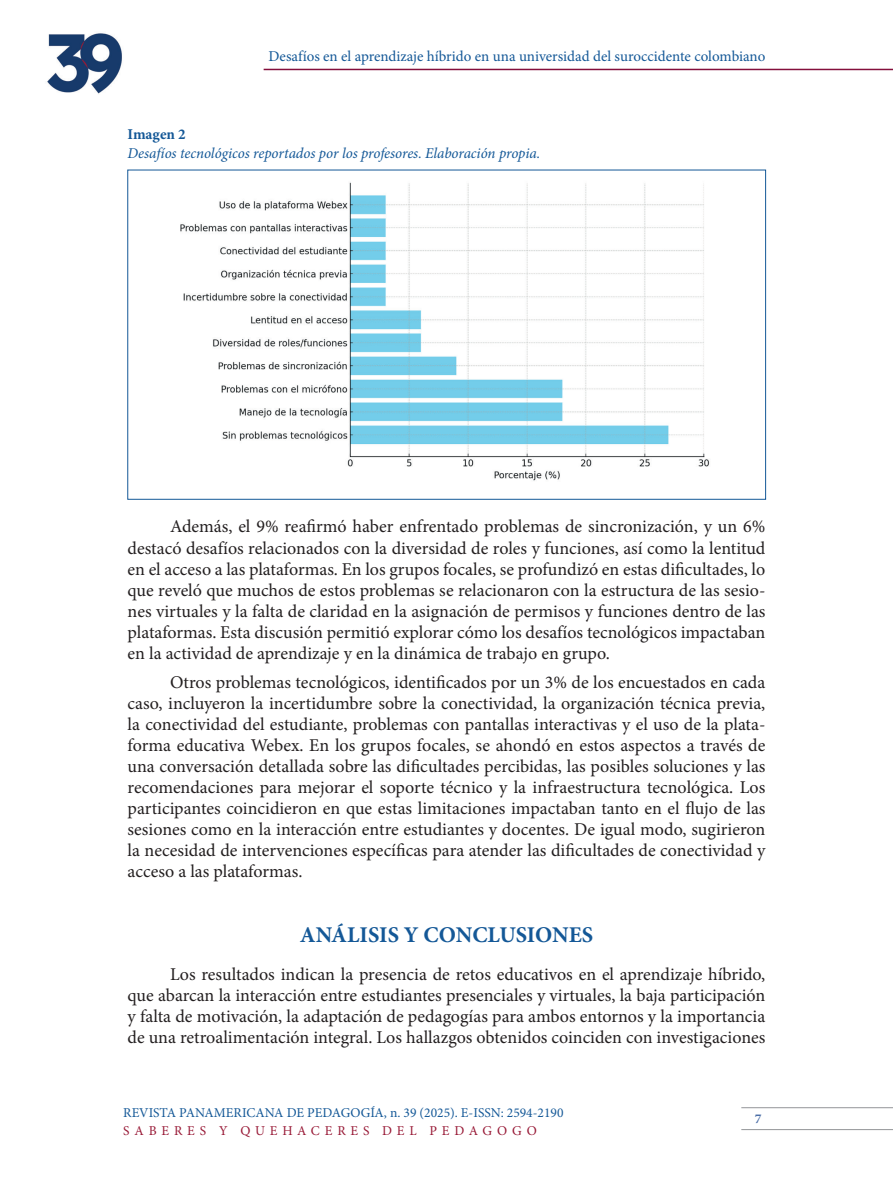
<style>
.page{position:relative;width:893px;height:1191px;background:#fff}
.page>*{position:absolute;margin:0;border:0;box-sizing:border-box;transform-origin:0 0}
.t1{font:700 22.5px "Minion Pro";color:#145897}
.t2{font:18px/21px "Minion Pro";color:#231f20;text-align:justify}
.t3{font:15px "Minion Pro";color:#145897}
.t4{font:italic 15px "Minion Pro";letter-spacing:-.005em;color:#145897}
.t5{font:700 15px "Minion Pro";color:#145897}
.t6{font:13.5px "Minion Pro";color:#145897}
.t7{font:13.5px "Minion Pro";letter-spacing:.36em;color:#981936}
.t8{font:700 13.5px "Minion Pro";color:#4b6ea7}
</style>
<div class="page">
<hr style="left:741px;top:1107px;width:152px;height:1px;background:#939598">
<hr style="left:741px;top:1129px;width:152px;height:1px;background:#939598">
<hr style="left:264px;top:69px;width:629px;height:1px;background:#840f3c">
<img style="left:47px;top:33px;width:75px;height:61px">
<img style="left:180px;top:182px;width:530px;height:299px">
<p class="t3" style="left:269px;top:46px;width:498px">Desafíos en el aprendizaje híbrido en una universidad del suroccidente colombiano</p>
<p class="t5" style="left:128px;top:123px;width:60px">Imagen 2</p>
<p class="t4" style="left:128px;top:143px;width:414px">Desafíos tecnológicos reportados por los profesores. Elaboración propia.</p>
<p class="t2" style="left:128px;top:516px;width:639px;text-indent:43px">Además, el 9% reafirmó haber enfrentado problemas de sincronización, y un 6% destacó desafíos relacionados con la diversidad de roles y funciones, así como la lentitud en el acceso a las plataformas. En los grupos focales, se profundizó en estas dificultades, lo que reveló que muchos de estos problemas se relacionaron con la estructura de las sesio&shy;nes virtuales y la falta de claridad en la asignación de permisos y funciones dentro de las plataformas. Esta discusión permitió explorar cómo los desafíos tecnológicos impactaban en la actividad de aprendizaje y en la dinámica de trabajo en grupo.</p>
<p class="t2" style="left:128px;top:672px;width:639px;text-indent:43px">Otros problemas tecnológicos, identificados por un 3% de los encuestados en cada caso, incluyeron la incertidumbre sobre la conectividad, la organización técnica previa, la conectividad del estudiante, problemas con pantallas interactivas y el uso de la plata&shy;forma educativa Webex. En los grupos focales, se ahondó en estos aspectos a través de una conversación detallada sobre las dificultades percibidas, las posibles soluciones y las recomendaciones para mejorar el soporte técnico y la infraestructura tecnológica. Los participantes coincidieron en que estas limitaciones impactaban tanto en el flujo de las sesiones como en la interacción entre estudiantes y docentes. De igual modo, sugirieron la necesidad de intervenciones específicas para atender las dificultades de conectividad y acceso a las plataformas.</p>
<p class="t1" style="left:300px;top:918px;width:295px">ANÁLISIS Y CONCLUSIONES</p>
<p class="t2" style="left:128px;top:963px;width:639px;text-indent:43px">Los resultados indican la presencia de retos educativos en el aprendizaje híbrido, que abarcan la interacción entre estudiantes presenciales y virtuales, la baja participación y falta de motivación, la adaptación de pedagogías para ambos entornos y la importancia de una retroalimentación integral. Los hallazgos obtenidos coinciden con investigaciones</p>
<p class="t6" style="left:123px;top:1103px;width:442px">REVISTA PANAMERICANA DE PEDAGOGÍA, n. 39 (2025). E-ISSN: 2594-2190</p>
<p class="t7" style="left:123px;top:1121px;width:415px">SABERES Y QUEHACERES DEL PEDAGOGO</p>
<p class="t8" style="left:755px;top:1108px;width:8px">7</p>
</div>
